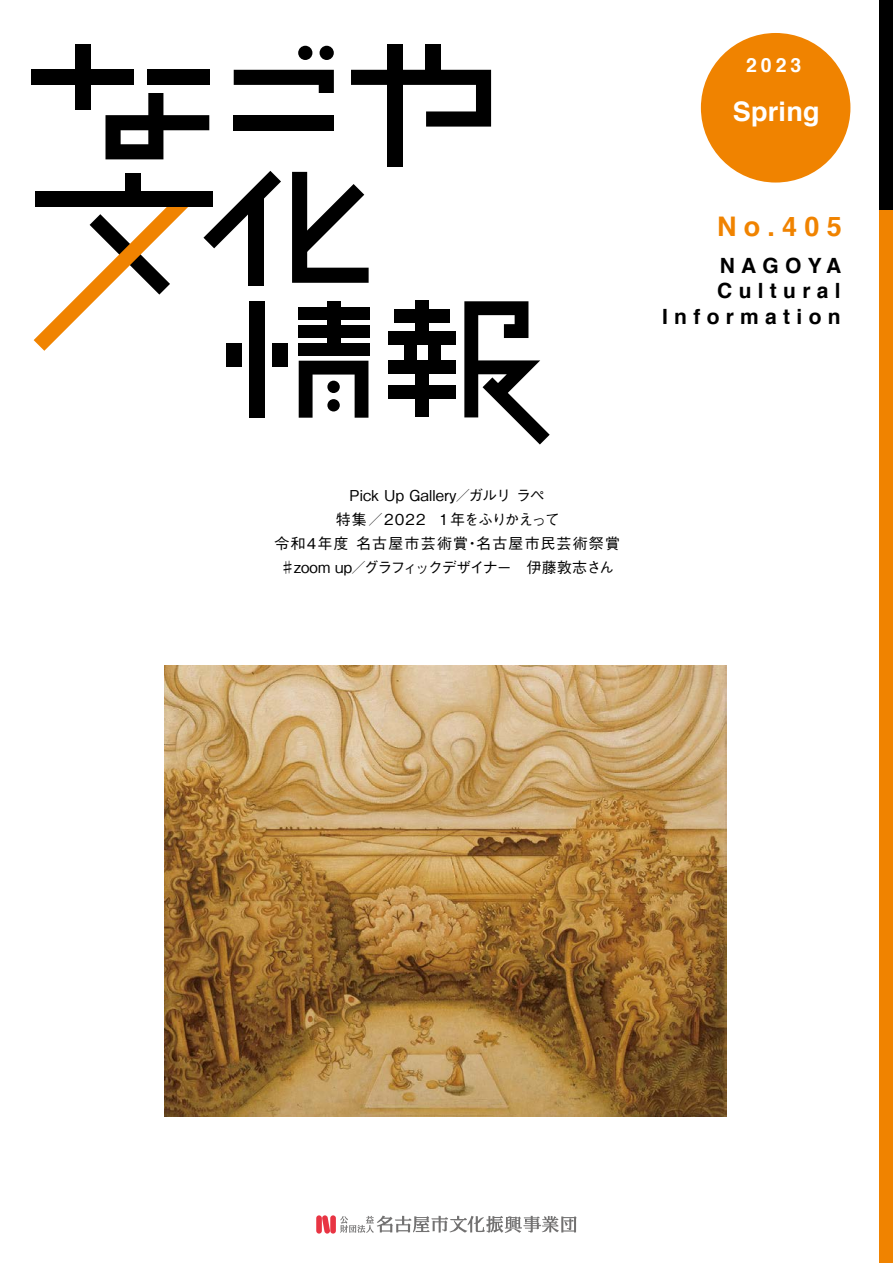
<style>
.page{position:relative;width:893px;height:1263px;background:#fff}
.page>*{position:absolute;margin:0;border:0;box-sizing:border-box;transform-origin:0 0}
.t1{font:700 27px "Helvetica";letter-spacing:.01em;color:#fff}
.t2{font:700 27px "Helvetica";color:#f08300}
.t3{font:700 21px/25.2px "Helvetica";letter-spacing:.3em;color:#000;text-align:right}
.t4{font:700 19.5px "Helvetica";color:#fff}
.t5{font:500 15px/24px "Gothic BBB Pro";letter-spacing:-.01em;color:#000;text-align:center}
.s1{font-family:"Koz Go Pr 6 N";font-weight:400}
</style>
<div class="page">
<div style="left:879px;top:210px;width:14px;height:1053px;background:#f08300"></div>
<div style="left:701px;top:33px;width:149px;height:150px;background:#f08300;border-radius:50%"></div>
<div style="left:879px;top:0;width:14px;height:210px;background:#000"></div>
<div style="left:32px;top:70px;width:102px;height:15px;background:#000"></div>
<div style="left:147px;top:70px;width:62px;height:15px;background:#000"></div>
<div style="left:75px;top:45px;width:15px;height:65px;background:#000"></div>
<svg style="left:106px;top:93px;width:103px;height:66px"></svg>
<svg style="left:234px;top:70px;width:100px;height:23px"></svg>
<div style="left:234px;top:115px;width:100px;height:15px;background:#000"></div>
<div style="left:298px;top:46px;width:14px;height:14px;background:#000;border-radius:50%"></div>
<div style="left:320px;top:46px;width:14px;height:14px;background:#000;border-radius:50%"></div>
<svg style="left:351px;top:70px;width:140px;height:57px"></svg>
<div style="left:388px;top:45px;width:15px;height:122px;background:#000"></div>
<div style="left:425px;top:45px;width:15px;height:33px;background:#000"></div>
<svg style="left:203px;top:171px;width:78px;height:77px"></svg>
<div style="left:249px;top:197px;width:15px;height:88px;background:#000"></div>
<svg style="left:292px;top:172px;width:77px;height:111px"></svg>
<div style="left:249px;top:301px;width:15px;height:117px;background:#000"></div>
<div style="left:226px;top:343px;width:16px;height:24px;background:#000"></div>
<div style="left:272px;top:343px;width:16px;height:24px;background:#000"></div>
<div style="left:298px;top:308px;width:71px;height:12px;background:#000"></div>
<div style="left:298px;top:325px;width:71px;height:13px;background:#000"></div>
<div style="left:298px;top:343px;width:71px;height:13px;background:#000"></div>
<div style="left:327px;top:301px;width:13px;height:47px;background:#000"></div>
<svg style="left:299px;top:361px;width:69px;height:57px"></svg>
<svg style="left:34px;top:206px;width:155px;height:145px"></svg>
<div style="left:125px;top:173px;width:16px;height:22px;background:#000"></div>
<div style="left:35px;top:191px;width:178px;height:15px;background:#000"></div>
<svg style="left:464px;top:301px;width:86px;height:143px"></svg>
<div style="left:415px;top:301px;width:14px;height:41px;background:#000"></div>
<div style="left:389px;top:331px;width:67px;height:13px;background:#000"></div>
<div style="left:389px;top:360px;width:67px;height:14px;background:#000"></div>
<div style="left:389px;top:385px;width:67px;height:13px;background:#000"></div>
<div style="left:404px;top:340px;width:13px;height:26px;background:#000"></div>
<div style="left:428px;top:340px;width:12px;height:26px;background:#000"></div>
<div style="left:415px;top:366px;width:14px;height:51px;background:#000"></div>
<div style="left:394px;top:309px;width:56px;height:14px;background:#000"></div>
<svg style="left:340px;top:1215px;width:237px;height:18px"></svg>
<div style="left:316px;top:1215px;width:6px;height:18px;background:#e83443;border-radius:3px"></div>
<div style="left:330px;top:1215px;width:6px;height:18px;background:#e83443;border-radius:3px"></div>
<svg style="left:322px;top:1215px;width:8px;height:18px"></svg>
<img style="left:165px;top:665px;width:561px;height:452px">
<h3 class="t4" style="left:746px;top:49px;width:57px">2023</h3>
<h1 class="t1" style="left:733px;top:89px;width:88px">Spring</h1>
<h1 class="t2" style="left:717px;top:205px;width:126px">No.405</h1>
<h2 class="t3" style="left:662px;top:254px;width:181px">NAGOYA<br>Cultural<br>Information</h2>
<p class="t5" style="left:274px;top:481px;width:347px">Pick Up Gallery／ガルリ ラペ<br>特集／２０22 １年をふりかえって<br>令和4年度 名古屋市芸術賞・名古屋市民芸術祭賞<span class="s1">♯</span>zoom up／グラフィックデザイナー　伊藤敦志さん</p>
</div>
